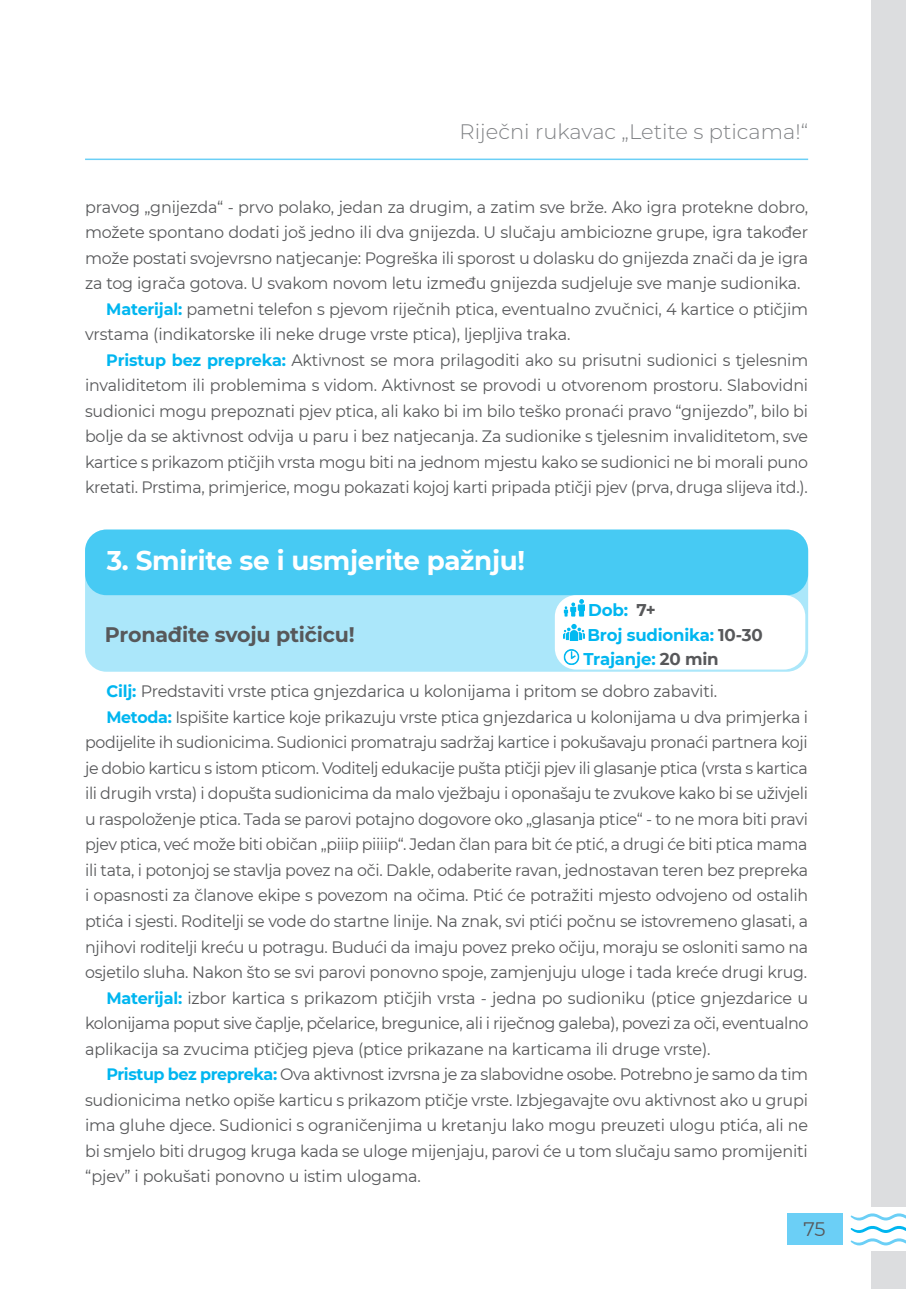
<style>
.page{position:relative;width:906px;height:1289px;background:#fff}
.page>*{position:absolute;margin:0;border:0;box-sizing:border-box;transform-origin:0 0}
.t1{font:700 27px "Montserrat";letter-spacing:-.01em;color:#fff}
.t2{font:300 21px "Montserrat";color:#808285}
.t3{font:700 21px "Montserrat";letter-spacing:-.01em;color:#57585a}
.t4{font:19.5px "Montserrat";color:#57585a}
.t5{font:700 16.95px/24.3px "Montserrat";letter-spacing:-.01em;color:#00b6f0}
.t6{font:16.5px "Montserrat";letter-spacing:-.015em;color:#57585a;scale:.96 1}
.t7{font:16.5px "Montserrat";letter-spacing:-.015em;color:#57585a}
.s1{font-weight:700;color:#00b6f0}
.s2{color:#57585a}
</style>
<div class="page">
<div style="left:787px;top:1213px;width:55px;height:32px;background:#6bcff6"></div>
<svg style="left:850px;top:1213px;width:56px;height:32px"></svg>
<div style="left:872px;top:1251px;width:34px;height:37px;background:#dcdddf"></div>
<div style="left:872px;top:0;width:34px;height:1205px;background:#dcdddf"></div>
<hr style="left:85px;top:158px;width:723px;height:2px;background:#6bcff6">
<div style="left:85px;top:529px;width:723px;height:142px;background:#abe7fa;border-radius:21px"></div>
<div style="left:85px;top:529px;width:723px;height:66px;background:#47caf3;border-radius:21px"></div>
<div style="left:555px;top:595px;width:250px;height:74px;background:#fff;border-radius:21px"></div>
<img style="left:564px;top:599px;width:21px;height:17px">
<img style="left:564px;top:624px;width:20px;height:16px">
<img style="left:564px;top:649px;width:15px;height:16px">
<p class="t2" style="left:459px;top:118px;width:350px">Riječni rukavac „Letite s pticama!“</p>
<p class="t7" style="left:85px;top:195px;width:724px">pravog „gnijezda“ - prvo polako, jedan za drugim, a zatim sve brže. Ako igra protekne dobro,</p>
<p class="t7" style="left:85px;top:221px;width:724px">možete spontano dodati još jedno ili dva gnijezda. U slučaju ambiciozne grupe, igra također</p>
<p class="t7" style="left:85px;top:246px;width:725px">može postati svojevrsno natjecanje: Pogreška ili sporost u dolasku do gnijezda znači da je igra</p>
<p class="t7" style="left:85px;top:272px;width:717px">za tog igrača gotova. U svakom novom letu između gnijezda sudjeluje sve manje sudionika.</p>
<p class="t7" style="left:106px;top:297px;width:703px"><span class="s1">Materijal:</span> pametni telefon s pjevom riječnih ptica, eventualno zvučnici, 4 kartice o ptičjim</p>
<p class="t7" style="left:85px;top:323px;width:487px">vrstama (indikatorske ili neke druge vrste ptica), ljepljiva traka.</p>
<p class="t6" style="left:106px;top:348px;width:732px"><span class="s1">Pristup bez prepreka:</span> Aktivnost se mora prilagoditi ako su prisutni sudionici s tjelesnim</p>
<p class="t6" style="left:85px;top:374px;width:754px">invaliditetom ili problemima s vidom. Aktivnost se provodi u otvorenom prostoru. Slabovidni</p>
<p class="t6" style="left:85px;top:399px;width:754px">sudionici mogu prepoznati pjev ptica, ali kako bi im bilo teško pronaći pravo “gnijezdo”, bilo bi</p>
<p class="t6" style="left:85px;top:425px;width:754px">bolje da se aktivnost odvija u paru i bez natjecanja. Za sudionike s tjelesnim invaliditetom, sve</p>
<p class="t6" style="left:85px;top:450px;width:754px">kartice s prikazom ptičjih vrsta mogu biti na jednom mjestu kako se sudionici ne bi morali puno</p>
<p class="t6" style="left:85px;top:476px;width:754px">kretati. Prstima, primjerice, mogu pokazati kojoj karti pripada ptičji pjev (prva, druga slijeva itd.).</p>
<h1 class="t1" style="left:107px;top:541px;width:420px">3. Smirite se i usmjerite pažnju!</h1>
<p class="t3" style="left:105px;top:619px;width:251px">Pronađite svoju ptičicu!</p>
<p class="t5" style="left:583px;top:597px;width:181px">Dob: <span class="s2">7+<br></span>Broj sudionika: <span class="s2">10-30<br></span>Trajanje: <span class="s2">20 min</span></p>
<p class="t7" style="left:106px;top:680px;width:612px"><span class="s1">Cilj:</span> Predstaviti vrste ptica gnjezdarica u kolonijama i pritom se dobro zabaviti.</p>
<p class="t6" style="left:106px;top:705px;width:732px"><span class="s1">Metoda:</span> Ispišite kartice koje prikazuju vrste ptica gnjezdarica u kolonijama u dva primjerka i</p>
<p class="t6" style="left:85px;top:731px;width:754px">podijelite ih sudionicima. Sudionici promatraju sadržaj kartice i pokušavaju pronaći partnera koji</p>
<p class="t6" style="left:85px;top:756px;width:754px">je dobio karticu s istom pticom. Voditelj edukacije pušta ptičji pjev ili glasanje ptica (vrsta s kartica</p>
<p class="t6" style="left:85px;top:782px;width:754px">ili drugih vrsta) i dopušta sudionicima da malo vježbaju i oponašaju te zvukove kako bi se uživjeli</p>
<p class="t6" style="left:85px;top:807px;width:754px">u raspoloženje ptica. Tada se parovi potajno dogovore oko „glasanja ptice“ - to ne mora biti pravi</p>
<p class="t6" style="left:85px;top:833px;width:754px">pjev ptica, već može biti običan „piiip piiiip“. Jedan član para bit će ptić, a drugi će biti ptica mama</p>
<p class="t6" style="left:85px;top:858px;width:754px">ili tata, i potonjoj se stavlja povez na oči. Dakle, odaberite ravan, jednostavan teren bez prepreka</p>
<p class="t6" style="left:85px;top:884px;width:754px">i opasnosti za članove ekipe s povezom na očima. Ptić će potražiti mjesto odvojeno od ostalih</p>
<p class="t6" style="left:85px;top:909px;width:754px">ptića i sjesti. Roditelji se vode do startne linije. Na znak, svi ptići počnu se istovremeno glasati, a</p>
<p class="t6" style="left:85px;top:935px;width:754px">njihovi roditelji kreću u potragu. Budući da imaju povez preko očiju, moraju se osloniti samo na</p>
<p class="t6" style="left:85px;top:960px;width:754px">osjetilo sluha. Nakon što se svi parovi ponovno spoje, zamjenjuju uloge i tada kreće drugi krug.</p>
<p class="t7" style="left:106px;top:986px;width:703px"><span class="s1">Materijal:</span> izbor kartica s prikazom ptičjih vrsta - jedna po sudioniku (ptice gnjezdarice u</p>
<p class="t7" style="left:85px;top:1011px;width:725px">kolonijama poput sive čaplje, pčelarice, bregunice, ali i riječnog galeba), povezi za oči, eventualno</p>
<p class="t7" style="left:85px;top:1037px;width:627px">aplikacija sa zvucima ptičjeg pjeva (ptice prikazane na karticama ili druge vrste).</p>
<p class="t7" style="left:106px;top:1062px;width:703px"><span class="s1">Pristup bez prepreka:</span> Ova aktivnost izvrsna je za slabovidne osobe. Potrebno je samo da tim</p>
<p class="t7" style="left:85px;top:1088px;width:724px">sudionicima netko opiše karticu s prikazom ptičje vrste. Izbjegavajte ovu aktivnost ako u grupi</p>
<p class="t7" style="left:85px;top:1113px;width:724px">ima gluhe djece. Sudionici s ograničenjima u kretanju lako mogu preuzeti ulogu ptića, ali ne</p>
<p class="t7" style="left:85px;top:1139px;width:724px">bi smjelo biti drugog kruga kada se uloge mijenjaju, parovi će u tom slučaju samo promijeniti</p>
<p class="t7" style="left:85px;top:1164px;width:337px">“pjev” i pokušati ponovno u istim ulogama.</p>
<p class="t4" style="left:803px;top:1215px;width:24px">75</p>
</div>
